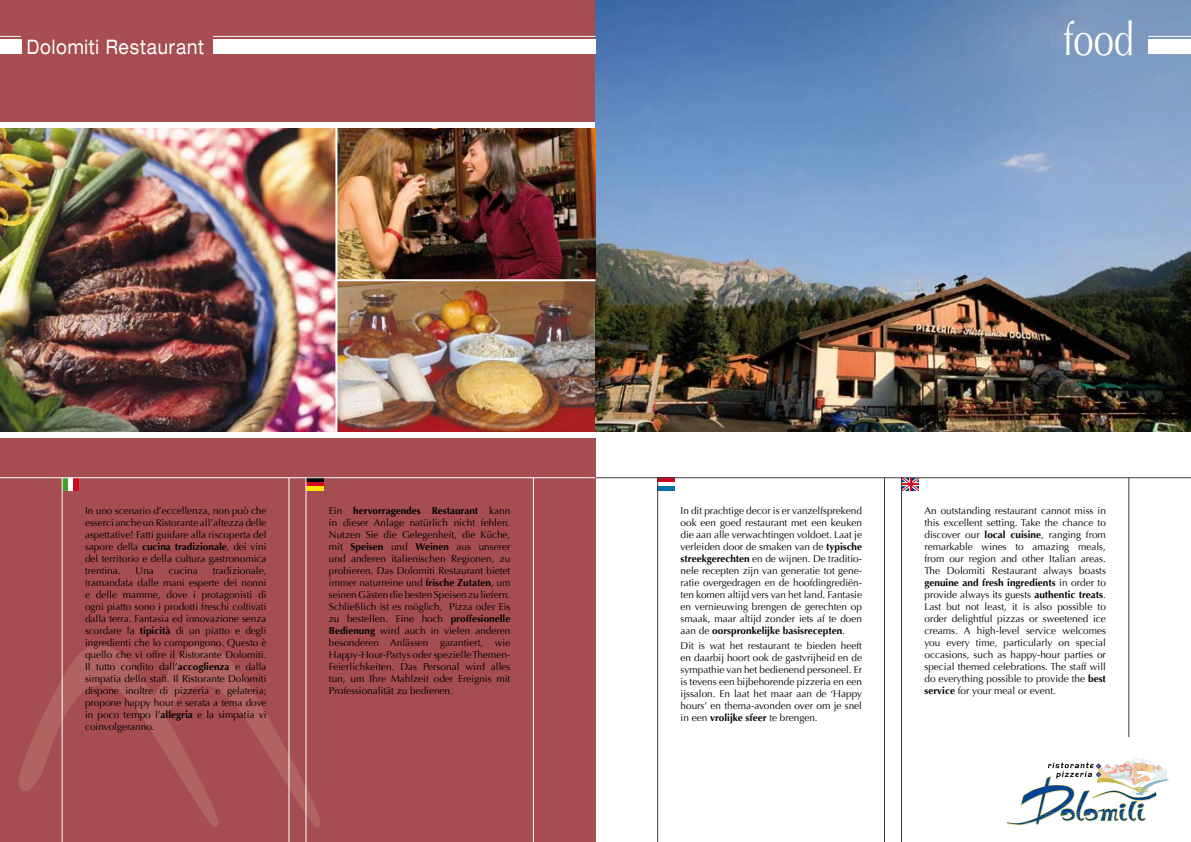
<style>
.page{position:relative;width:1191px;height:842px;background:#fff}
.page>*{position:absolute;margin:0;border:0;box-sizing:border-box;transform-origin:0 0}
.t1{font:46px "Optima";color:#fff;scale:.79 1}
.t2{font:expanded 20px "Helvetica Neue";letter-spacing:.05em;color:#fff;scale:.79 1}
.t3{font:10px/12px "Optima";color:#000;text-align:justify}
.s1{font-weight:700}
</style>
<div class="page">
<div style="left:0;top:439px;width:595px;height:403px;background:#a54d50"></div>
<svg style="left:19px;top:624px;width:301px;height:209px"></svg>
<div style="left:0;top:0;width:595px;height:121px;background:#a54d50"></div>
<img style="left:337px;top:281px;width:258px;height:151px">
<div style="left:62px;top:478px;width:6px;height:13px;background:#45a12b"></div>
<div style="left:68px;top:478px;width:6px;height:13px;background:#fff"></div>
<div style="left:74px;top:478px;width:5px;height:13px;background:#cd071e"></div>
<div style="left:306px;top:485px;width:17px;height:6px;background:#ffe300"></div>
<div style="left:306px;top:479px;width:17px;height:7px;background:#cd071e"></div>
<svg style="left:307px;top:478px;width:16px;height:4px"></svg>
<svg style="left:902px;top:478px;width:16px;height:13px"></svg>
<div style="left:658px;top:485px;width:17px;height:6px;background:#0072ac"></div>
<div style="left:658px;top:479px;width:17px;height:7px;background:#fff"></div>
<svg style="left:658px;top:478px;width:17px;height:4px"></svg>
<img style="left:595px;top:0;width:596px;height:432px">
<img style="left:337px;top:128px;width:258px;height:151px">
<img style="left:0;top:128px;width:335px;height:304px">
<div style="left:1148px;top:39px;width:43px;height:15px;background:#fff"></div>
<hr style="left:1148px;top:36px;width:43px;height:1px;background:#fff">
<hr style="left:289px;top:478px;width:1px;height:364px;background:#fff">
<hr style="left:306px;top:478px;width:1px;height:364px;background:#fff">
<hr style="left:62px;top:478px;width:1px;height:364px;background:#fff">
<hr style="left:533px;top:478px;width:1px;height:364px;background:#fff">
<hr style="left:0;top:477px;width:595px;height:1px;background:#fff">
<hr style="left:884px;top:478px;width:1px;height:364px;background:#3e3e40">
<hr style="left:901px;top:478px;width:1px;height:364px;background:#3e3e40">
<hr style="left:657px;top:478px;width:1px;height:364px;background:#3e3e40">
<hr style="left:1128px;top:478px;width:1px;height:259px;background:#3e3e40">
<hr style="left:595px;top:477px;width:596px;height:1px;background:#3e3e40">
<div style="left:0;top:39px;width:21px;height:15px;background:#fff"></div>
<div style="left:213px;top:39px;width:382px;height:15px;background:#fff"></div>
<svg style="left:0;top:36px;width:21px;height:1px"></svg>
<hr style="left:213px;top:36px;width:382px;height:1px;background:#fff">
<svg style="left:1006px;top:758px;width:163px;height:67px"></svg>
<p class="t2" style="left:27px;top:35px;width:226px">Dolomiti Restaurant</p>
<p class="t1" style="left:1063px;top:13px;width:91px">food</p>
<p class="t3" style="left:85px;top:505px;width:183px">In uno scenario d’eccellenza, non può che esserci anche un Ristorante all’altezza delle aspettative! Fatti guidare alla riscoperta del sapore della <span class="s1">cucina tradizionale</span>, dei vini del territorio e della cultura gastronomica trentina.</p>
<p class="t3" style="left:85px;top:565px;width:183px;text-indent:128px">tradizionale, tramandata dalle mani esperte dei nonni e delle mamme, dove i protagonisti di ogni piatto sono i prodotti freschi coltivati dalla terra. Fantasia ed innovazione senza scordare la <span class="s1">tipicità</span> di un piatto e degli ingredienti che lo compongono. Questo è quello che vi offre il Ristorante Dolomiti.<br>Il tutto condito dall’<span class="s1">accoglienza</span> e dalla simpatia dello staff. Il Ristorante Dolomiti dispone inoltre di pizzeria e gelateria; propone happy hour e serata a tema dove in poco tempo l’<span class="s1">allegria</span> e la simpatia vi coinvolgeranno.</p>
<p class="t3" style="left:136px;top:565px;width:20px">Una</p>
<p class="t3" style="left:169px;top:565px;width:30px">cucina</p>
<p class="t3" style="left:329px;top:505px;width:183px">Ein <span class="s1">hervorragendes Restaurant</span> kann in dieser Anlage natürlich nicht fehlen.<br>Nutzen Sie die Gelegenheit, die Küche, mit <span class="s1">Speisen</span> und <span class="s1">Weinen</span> aus unserer und anderen italienischen Regionen, zu probieren. Das Dolomiti Restaurant bietet immer naturreine und <span class="s1">frische Zutaten</span>, um seinen Gästen die besten Speisen zu liefern.<br>Schließlich ist es möglich, Pizza oder Eis zu bestellen. Eine hoch <span class="s1">proffesionelle Bedienung</span> wird auch in vielen anderen besonderen Anlässen garantiert, wie Happy-Hour-Partys oder spezielle Themen-Feierlichkeiten. Das Personal wird alles tun, um Ihre Mahlzeit oder Ereignis mit Professionalität zu bedienen.</p>
<p class="t3" style="left:680px;top:505px;width:183px">In dit prachtige decor is er vanzelfsprekend ook een goed restaurant met een keuken die aan alle verwachtingen voldoet. Laat je verleiden door de smaken van de <span class="s1">typische streekgerechten</span> en de wijnen. De traditio&shy;nele recepten zijn van generatie tot gene&shy;ratie overgedragen en de hoofdingrediën&shy;ten komen altijd vers van het land. Fantasie en vernieuwing brengen de gerechten op smaak, maar altijd zonder iets af te doen aan de <span class="s1">oorspronkelijke basisrecepten</span>.</p>
<p class="t3" style="left:680px;top:639px;width:183px">Dit is wat het restaurant te bieden heeft en daarbij hoort ook de gastvrijheid en de sympathie van het bedienend personeel. Er is tevens een bijbehorende pizzeria en een ijssalon. En laat het maar aan de ‘Happy hours’ en thema-avonden over om je snel in een <span class="s1">vrolijke sfeer</span> te brengen.</p>
<p class="t3" style="left:924px;top:505px;width:183px">An outstanding restaurant cannot miss in this excellent setting. Take the chance to discover our <span class="s1">local cuisine</span>, ranging from remarkable wines to amazing meals, from our region and other Italian areas.<br>The Dolomiti Restaurant always boasts <span class="s1">genuine and fresh ingredients</span> in order to provide always its guests <span class="s1">authentic treats</span>.<br>Last but not least, it is also possible to order delightful pizzas or sweetened ice creams. A high-level service welcomes you every time, particularly on special occasions, such as happy-hour parties or special themed celebrations. The staff will do everything possible to provide the <span class="s1">best service</span> for your meal or event.</p>
</div>
